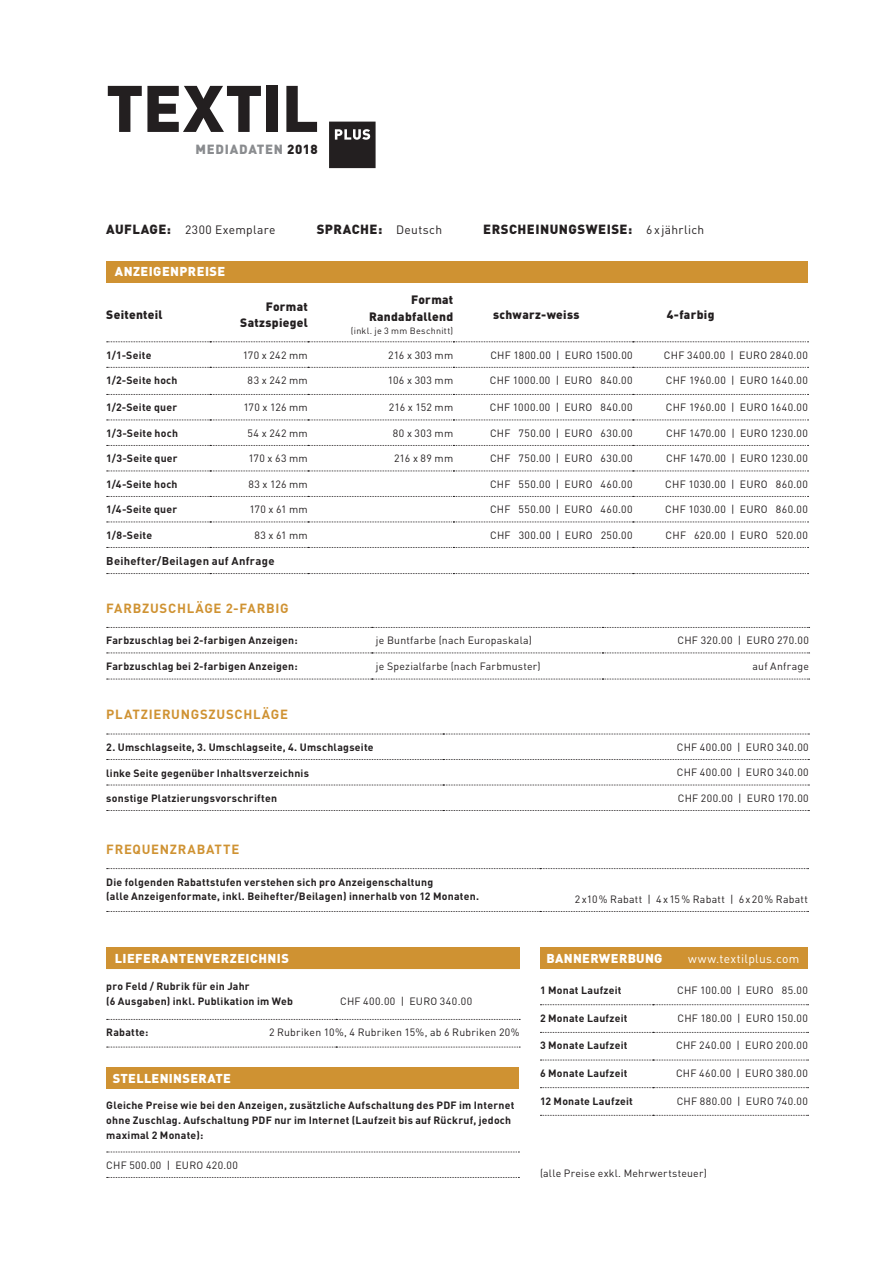
<style>
.page{position:relative;width:893px;height:1263px;background:#fff}
.page>*{position:absolute;margin:0;border:0;box-sizing:border-box;transform-origin:0 0}
.t1{font:700 13.2px "FFDIN";letter-spacing:.055em;color:#cf9232}
.t2{font:900 13.2px "FFDIN";letter-spacing:.035em;color:#231f20}
.t3{font:900 13.2px "FFDIN";letter-spacing:.055em;color:#8a8c8f}
.t4{font:900 12.75px "FFDIN";letter-spacing:.035em;color:#fff}
.t5{font:900 12px/16.5px "FFDIN";letter-spacing:.025em;color:#231f20;text-align:right}
.t6{font:12px "FFDIN";letter-spacing:.035em;color:#231f20}
.t7{font:12px "FFDIN";letter-spacing:.025em;color:#fff}
.t8{font:700 11.25px "FFDIN";letter-spacing:.025em;color:#231f20}
.t9{font:10.5px "FFDIN";letter-spacing:.03em;color:#231f20}
.t10{font:700 10.5px/15px "FFDIN";letter-spacing:.02em;color:#231f20}
.t11{font:10.5px "FFDIN";letter-spacing:.15em;color:#231f20}
.t12{font:9px "FFDIN";letter-spacing:.03em;color:#231f20}
.s1{color:#231f20}
.s2{font-weight:900;font-size:13.2px}
.s3{font-size:13.5px}
.s4{font-weight:400;font-size:12px}
</style>
<div class="page">
<svg style="left:108px;top:86px;width:153px;height:46px"></svg>
<div style="left:267px;top:86px;width:11px;height:46px;background:#231f20"></div>
<svg style="left:286px;top:86px;width:31px;height:46px"></svg>
<svg style="left:329px;top:122px;width:47px;height:46px;background:#383435"></svg>
<svg style="left:107px;top:341px;width:701px;height:1px"></svg>
<svg style="left:107px;top:367px;width:701px;height:1px"></svg>
<svg style="left:107px;top:394px;width:701px;height:1px"></svg>
<svg style="left:107px;top:420px;width:701px;height:1px"></svg>
<svg style="left:107px;top:445px;width:701px;height:1px"></svg>
<svg style="left:107px;top:471px;width:701px;height:1px"></svg>
<svg style="left:107px;top:496px;width:701px;height:1px"></svg>
<svg style="left:107px;top:522px;width:701px;height:1px"></svg>
<svg style="left:107px;top:547px;width:701px;height:1px"></svg>
<svg style="left:107px;top:573px;width:701px;height:1px"></svg>
<div style="left:106px;top:261px;width:702px;height:21px;background:#cf9232"></div>
<svg style="left:107px;top:627px;width:703px;height:1px"></svg>
<svg style="left:107px;top:652px;width:703px;height:1px"></svg>
<svg style="left:107px;top:679px;width:703px;height:1px"></svg>
<svg style="left:107px;top:734px;width:702px;height:1px"></svg>
<svg style="left:107px;top:759px;width:702px;height:1px"></svg>
<svg style="left:107px;top:785px;width:702px;height:1px"></svg>
<svg style="left:107px;top:810px;width:702px;height:1px"></svg>
<div style="left:540px;top:947px;width:268px;height:21px;background:#cf9232"></div>
<svg style="left:540px;top:1004px;width:268px;height:1px"></svg>
<svg style="left:540px;top:1032px;width:268px;height:1px"></svg>
<svg style="left:540px;top:1060px;width:268px;height:1px"></svg>
<svg style="left:540px;top:1087px;width:268px;height:1px"></svg>
<svg style="left:540px;top:1115px;width:268px;height:1px"></svg>
<div style="left:106px;top:1067px;width:413px;height:21px;background:#cf9232"></div>
<svg style="left:107px;top:1151px;width:412px;height:1px"></svg>
<svg style="left:107px;top:1177px;width:412px;height:1px"></svg>
<svg style="left:107px;top:868px;width:701px;height:1px"></svg>
<svg style="left:107px;top:911px;width:701px;height:1px"></svg>
<div style="left:106px;top:947px;width:414px;height:21px;background:#cf9232"></div>
<svg style="left:107px;top:1019px;width:413px;height:1px"></svg>
<svg style="left:107px;top:1047px;width:413px;height:1px"></svg>
<div style="left:106px;top:948px;width:414px;height:21px;background:#cf9232"></div>
<p class="t3" style="left:196px;top:140px;width:124px">MEDIADATEN <span class="s1">2018</span></p>
<p class="t6" style="left:106px;top:222px;width:171px"><span class="s2">AUFLAGE:</span> 2300 Exemplare</p>
<p class="t2" style="left:317px;top:221px;width:127px">SPRACHE<span class="s3">:</span> <span class="s4">Deutsch</span></p>
<p class="t2" style="left:483px;top:221px;width:223px">ERSCHEINUNGSWEISE: <span class="s4">6xjährlich</span></p>
<p class="t4" style="left:115px;top:263px;width:112px">ANZEIGENPREISE</p>
<p class="t5" style="left:106px;top:306px;width:58px">Seitenteil</p>
<p class="t5" style="left:240px;top:298px;width:69px">Format<br>Satzspiegel</p>
<p class="t5" style="left:369px;top:291px;width:86px">Format<br>Randabfallend</p>
<p class="t12" style="left:351px;top:325px;width:104px">(inkl. je 3 mm Beschnitt)</p>
<p class="t5" style="left:493px;top:306px;width:88px">schwarz-weiss</p>
<p class="t5" style="left:667px;top:306px;width:49px">4-farbig</p>
<p class="t10" style="left:106px;top:347px;width:47px">1/1-Seite</p>
<p class="t9" style="left:243px;top:348px;width:67px">170 x 242 mm</p>
<p class="t9" style="left:388px;top:348px;width:67px">216 x 303 mm</p>
<p class="t9" style="left:490px;top:348px;width:144px">CHF 1800.00 | EURO 1500.00</p>
<p class="t9" style="left:664px;top:348px;width:145px">CHF 3400.00 | EURO 2840.00</p>
<p class="t10" style="left:106px;top:373px;width:73px">1/2-Seite hoch</p>
<p class="t9" style="left:248px;top:374px;width:62px">83 x 242 mm</p>
<p class="t9" style="left:388px;top:374px;width:67px">106 x 303 mm</p>
<p class="t9" style="left:490px;top:374px;width:144px">CHF 1000.00 | EURO 840.00</p>
<p class="t9" style="left:666px;top:374px;width:143px">CHF 1960.00 | EURO 1640.00</p>
<p class="t10" style="left:106px;top:400px;width:72px">1/2-Seite quer</p>
<p class="t9" style="left:243px;top:401px;width:66px">170 x 126 mm</p>
<p class="t9" style="left:389px;top:401px;width:66px">216 x 152 mm</p>
<p class="t9" style="left:490px;top:401px;width:144px">CHF 1000.00 | EURO 840.00</p>
<p class="t9" style="left:666px;top:401px;width:143px">CHF 1960.00 | EURO 1640.00</p>
<p class="t10" style="left:106px;top:425px;width:73px">1/3-Seite hoch</p>
<p class="t9" style="left:248px;top:426px;width:62px">54 x 242 mm</p>
<p class="t9" style="left:393px;top:426px;width:62px">80 x 303 mm</p>
<p class="t9" style="left:490px;top:426px;width:144px">CHF 750.00 | EURO 630.00</p>
<p class="t9" style="left:666px;top:426px;width:143px">CHF 1470.00 | EURO 1230.00</p>
<p class="t10" style="left:106px;top:451px;width:73px">1/3-Seite quer</p>
<p class="t9" style="left:248px;top:452px;width:61px">170 x 63 mm</p>
<p class="t9" style="left:394px;top:452px;width:61px">216 x 89 mm</p>
<p class="t9" style="left:490px;top:452px;width:144px">CHF 750.00 | EURO 630.00</p>
<p class="t9" style="left:666px;top:452px;width:143px">CHF 1470.00 | EURO 1230.00</p>
<p class="t10" style="left:106px;top:476px;width:73px">1/4-Seite hoch</p>
<p class="t9" style="left:248px;top:477px;width:61px">83 x 126 mm</p>
<p class="t9" style="left:490px;top:477px;width:144px">CHF 550.00 | EURO 460.00</p>
<p class="t9" style="left:665px;top:477px;width:144px">CHF 1030.00 | EURO 860.00</p>
<p class="t10" style="left:106px;top:502px;width:72px">1/4-Seite quer</p>
<p class="t9" style="left:249px;top:503px;width:60px">170 x 61 mm</p>
<p class="t9" style="left:490px;top:503px;width:144px">CHF 550.00 | EURO 460.00</p>
<p class="t9" style="left:665px;top:503px;width:144px">CHF 1030.00 | EURO 860.00</p>
<p class="t10" style="left:106px;top:527px;width:47px">1/8-Seite</p>
<p class="t11" style="left:254px;top:528px;width:55px">83x61mm</p>
<p class="t9" style="left:490px;top:528px;width:144px">CHF 300.00 | EURO 250.00</p>
<p class="t9" style="left:666px;top:528px;width:144px">CHF 620.00 | EURO 520.00</p>
<p class="t8" style="left:106px;top:554px;width:170px">Beihefter/Beilagen auf Anfrage</p>
<p class="t1" style="left:106px;top:599px;width:184px">FARBZUSCHLÄGE 2-FARBIG</p>
<p class="t10" style="left:106px;top:633px;width:193px">Farbzuschlag bei 2-farbigen Anzeigen:</p>
<p class="t9" style="left:376px;top:634px;width:157px">je Buntfarbe (nach Europaskala)</p>
<p class="t9" style="left:678px;top:634px;width:133px">CHF 320.00 | EURO 270.00</p>
<p class="t10" style="left:106px;top:658px;width:193px">Farbzuschlag bei 2-farbigen Anzeigen:</p>
<p class="t9" style="left:376px;top:659px;width:166px">je Spezialfarbe (nach Farbmuster)</p>
<p class="t9" style="left:752px;top:659px;width:58px">auf Anfrage</p>
<p class="t1" style="left:106px;top:706px;width:183px">PLATZIERUNGSZUSCHLÄGE</p>
<p class="t10" style="left:106px;top:739px;width:269px">2. Umschlagseite, 3. Umschlagseite, 4. Umschlagseite</p>
<p class="t9" style="left:677px;top:741px;width:134px">CHF 400.00 | EURO 340.00</p>
<p class="t10" style="left:106px;top:765px;width:204px">linke Seite gegenüber Inhaltsverzeichnis</p>
<p class="t9" style="left:677px;top:766px;width:134px">CHF 400.00 | EURO 340.00</p>
<p class="t10" style="left:106px;top:790px;width:172px">sonstige Platzierungsvorschriften</p>
<p class="t9" style="left:678px;top:792px;width:132px">CHF 200.00 | EURO 170.00</p>
<p class="t1" style="left:106px;top:840px;width:135px">FREQUENZRABATTE</p>
<p class="t10" style="left:106px;top:874px;width:374px">Die folgenden Rabattstufen verstehen sich pro Anzeigenschaltung<br>(alle Anzeigenformate, inkl. Beihefter/Beilagen) innerhalb von 12 Monaten.</p>
<p class="t4" style="left:115px;top:950px;width:176px">LIEFERANTENVERZEICHNIS</p>
<p class="t10" style="left:106px;top:978px;width:188px">pro Feld / Rubrik für ein Jahr<br>(6 Ausgaben) inkl. Publikation im Web</p>
<p class="t9" style="left:340px;top:994px;width:134px">CHF 400.00 | EURO 340.00</p>
<p class="t10" style="left:106px;top:1025px;width:44px">Rabatte:</p>
<p class="t9" style="left:269px;top:1026px;width:252px">2 Rubriken 10%, 4 Rubriken 15%, ab 6 Rubriken 20%</p>
<p class="t4" style="left:113px;top:1070px;width:120px">STELLENINSERATE</p>
<p class="t10" style="left:106px;top:1098px;width:410px">Gleiche Preise wie bei den Anzeigen, zusätzliche Aufschaltung des PDF im Internet ohne Zuschlag. Aufschaltung PDF nur im Internet (Laufzeit bis auf Rückruf, jedoch maximal 2 Monate):</p>
<p class="t9" style="left:106px;top:1158px;width:133px">CHF 500.00 | EURO 420.00</p>
<p class="t9" style="left:575px;top:893px;width:235px">2x10% Rabatt | 4x15% Rabatt | 6x20% Rabatt</p>
<p class="t4" style="left:546px;top:950px;width:118px">BANNERWERBUNG</p>
<p class="t7" style="left:688px;top:951px;width:113px">www.textilplus.com</p>
<p class="t10" style="left:540px;top:982px;width:83px">1 Monat Laufzeit</p>
<p class="t9" style="left:677px;top:984px;width:132px">CHF 100.00 | EURO 85.00</p>
<p class="t10" style="left:540px;top:1010px;width:89px">2 Monate Laufzeit</p>
<p class="t9" style="left:677px;top:1011px;width:132px">CHF 180.00 | EURO 150.00</p>
<p class="t10" style="left:540px;top:1038px;width:89px">3 Monate Laufzeit</p>
<p class="t9" style="left:676px;top:1039px;width:133px">CHF 240.00 | EURO 200.00</p>
<p class="t10" style="left:540px;top:1065px;width:89px">6 Monate Laufzeit</p>
<p class="t9" style="left:676px;top:1066px;width:133px">CHF 460.00 | EURO 380.00</p>
<p class="t10" style="left:540px;top:1093px;width:94px">12 Monate Laufzeit</p>
<p class="t9" style="left:677px;top:1094px;width:133px">CHF 880.00 | EURO 740.00</p>
<p class="t9" style="left:540px;top:1166px;width:168px">(alle Preise exkl. Mehrwertsteuer)</p>
</div>
